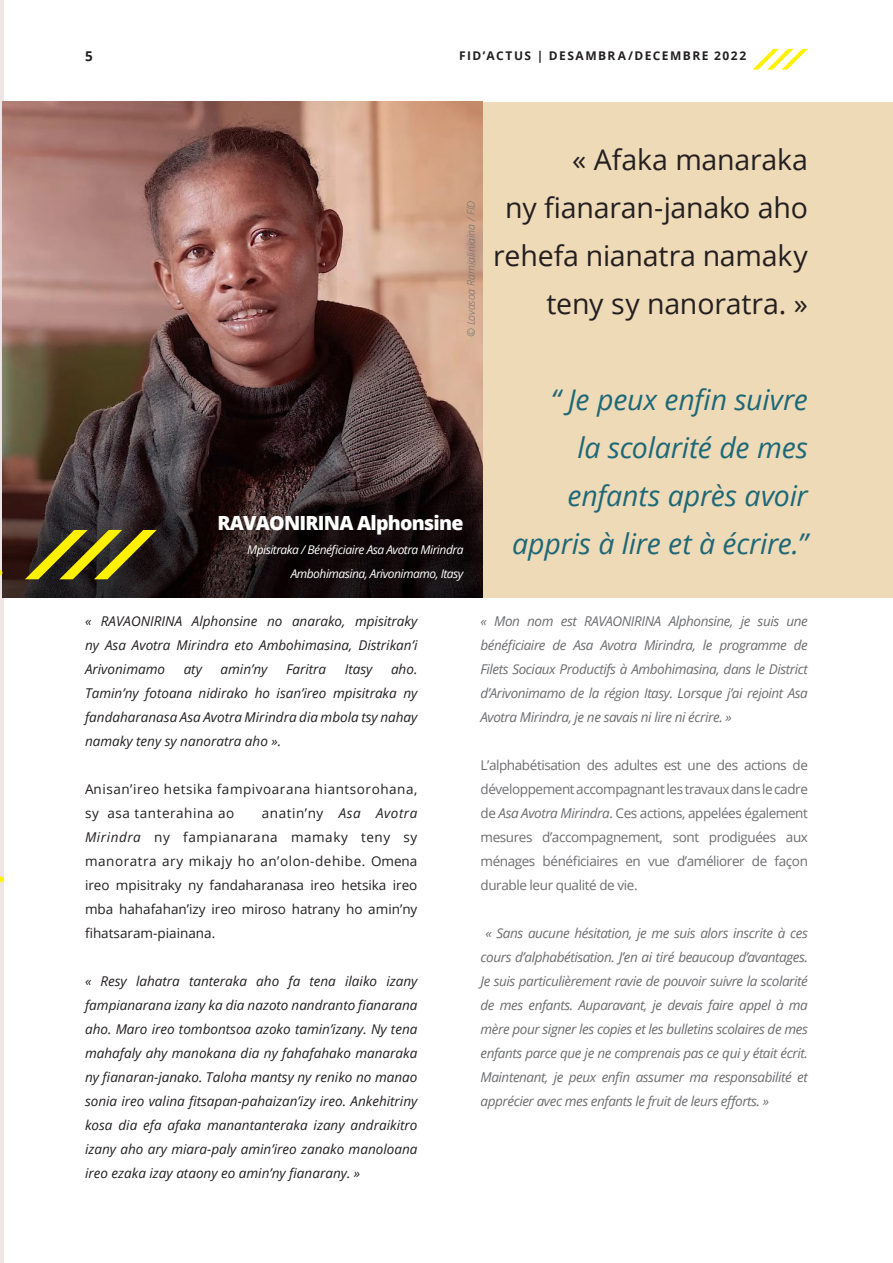
<style>
.page{position:relative;width:893px;height:1263px;background:#fff}
.page>*{position:absolute;margin:0;border:0;box-sizing:border-box;transform-origin:0 0}
.t1{font:italic 28.5px/48px "Open Sans";letter-spacing:-.005em;color:#1d6877;text-align:right}
.t2{font:28.5px/48px "Open Sans";letter-spacing:-.005em;color:#231f20;text-align:right}
.Box_01_P2{font:800 19.5px "Open Sans";letter-spacing:-.04em;color:#fff}
.t3{font:italic 13.5px/24px "Open Sans";color:#231f20;text-align:justify}
.t4{font:italic 13.5px/24px "Open Sans";letter-spacing:-.03em;color:#6c6d70;text-align:justify}
.t5{font:13.5px/24px "Open Sans";letter-spacing:.04em;color:#231f20}
.t6{font:13.5px/24px "Open Sans";letter-spacing:-.03em;color:#6c6d70;text-align:justify}
.t7{font:700 13.5px "Open Sans";color:#231f20}
.Box_01_P2-2{font:italic 12px "Open Sans";letter-spacing:-.04em;color:#fff}
.t8{font:700 12px "Open Sans";letter-spacing:.12em;color:#231f20}
.Address{font:italic 300 10.5px "Open Sans";color:#6c6d70}
.s1{font-style:italic}
</style>
<div class="page">
<hr style="left:0;top:0;width:4px;height:1263px;background:#eee5e4">
<div style="left:85px;top:102px;width:808px;height:495px;background:#efdab8"></div>
<img style="left:2px;top:102px;width:481px;height:495px">
<svg style="left:25px;top:530px;width:132px;height:49px;background:#685f17"></svg>
<svg style="left:753px;top:49px;width:55px;height:21px"></svg>
<p class="t7" style="left:85px;top:46px;width:9px">5</p>
<p class="t8" style="left:459px;top:47px;width:289px">FID’ACTUS | DESAMBRA/DECEMBRE 2022</p>
<p class="Address" style="left:464px;top:337px;width:138px;rotate:-90deg">© Lovasoa Ramialiniaina / FID</p>
<p class="Box_01_P2" style="left:217px;top:508px;width:248px">RAVAONIRINA Alphonsine</p>
<p class="Box_01_P2-2" style="left:247px;top:541px;width:218px">Mpisitraka / Bénéficiaire Asa Avotra Mirindra</p>
<p class="Box_01_P2-2" style="left:291px;top:565px;width:174px">Ambohimasina, Arivonimamo, Itasy</p>
<h1 class="t2" style="left:572px;top:135px;width:237px">« Afaka manaraka</h1>
<h1 class="t2" style="left:493px;top:183px;width:316px">ny fianaran-janako aho rehefa nianatra namaky teny sy nanoratra. »</h1>
<h1 class="t1" style="left:551px;top:375px;width:259px">“ Je peux enfin suivre</h1>
<h1 class="t1" style="left:512px;top:423px;width:297px">la scolarité de mes enfants après avoir appris à lire et à écrire.”</h1>
<p class="t3" style="left:85px;top:609px;width:334px">« RAVAONIRINA Alphonsine no anarako, mpisitraky ny Asa Avotra Mirindra eto Ambohimasina, Distrikan’i Arivonimamo</p>
<p class="t3" style="left:85px;top:657px;width:334px;text-indent:306px">aho.<br>Tamin’ny fotoana nidirako ho isan’ireo mpisitraka ny fandaharanasa Asa Avotra Mirindra dia mbola tsy nahay namaky teny sy nanoratra aho ».</p>
<p class="t5" style="left:85px;top:777px;width:334px">Anisan’ireo hetsika fampivoarana hiantsorohana, sy asa tanterahina ao</p>
<p class="t3" style="left:184px;top:657px;width:20px">aty</p>
<p class="t3" style="left:220px;top:657px;width:48px">amin’ny</p>
<p class="t3" style="left:286px;top:657px;width:42px">Faritra</p>
<p class="t3" style="left:345px;top:657px;width:29px">Itasy</p>
<p class="t5" style="left:85px;top:801px;width:334px;text-align:justify;text-indent:177px">anatin’ny <span class="s1">Asa Avotra Mirindra</span> ny fampianarana mamaky teny sy manoratra ary mikajy ho an’olon-dehibe. Omena ireo mpisitraky ny fandaharanasa ireo hetsika ireo mba hahafahan’izy ireo miroso hatrany ho amin’ny fihatsaram-piainana.</p>
<p class="t3" style="left:85px;top:969px;width:334px">« Resy lahatra tanteraka aho fa tena ilaiko izany fampianarana izany ka dia nazoto nandranto fianarana aho. Maro ireo tombontsoa azoko tamin’izany. Ny tena mahafaly ahy manokana dia ny fahafahako manaraka ny fianaran-janako. Taloha mantsy ny reniko no manao sonia ireo valina fitsapan-pahaizan’izy ireo. Ankehitriny kosa dia efa afaka manantanteraka izany andraikitro izany aho ary miara-paly amin’ireo zanako manoloana ireo ezaka izay ataony eo amin’ny fianarany. »</p>
<p class="t4" style="left:480px;top:609px;width:329px">« Mon nom est RAVAONIRINA Alphonsine, je suis une bénéficiaire de Asa Avotra Mirindra, le programme de Filets Sociaux Productifs à Ambohimasina, dans le District d’Arivonimamo de la région Itasy. Lorsque j’ai rejoint Asa Avotra Mirindra, je ne savais ni lire ni écrire. »</p>
<p class="t6" style="left:480px;top:753px;width:329px">L’alphabétisation des adultes est une des actions de développement accompagnant les travaux dans le cadre de <span class="s1">Asa Avotra Mirindra</span>. Ces actions, appelées également mesures d’accompagnement, sont prodiguées aux ménages bénéficiaires en vue d’améliorer de façon durable leur qualité de vie.</p>
<p class="t4" style="left:480px;top:921px;width:329px;text-indent:5px">« Sans aucune hésitation, je me suis alors inscrite à ces cours d’alphabétisation. J’en ai tiré beaucoup d’avantages.<br>Je suis particulièrement ravie de pouvoir suivre la scolarité de mes enfants. Auparavant, je devais faire appel à ma mère pour signer les copies et les bulletins scolaires de mes enfants parce que je ne comprenais pas ce qui y était écrit.<br>Maintenant, je peux enfin assumer ma responsabilité et apprécier avec mes enfants le fruit de leurs efforts. »</p>
</div>
